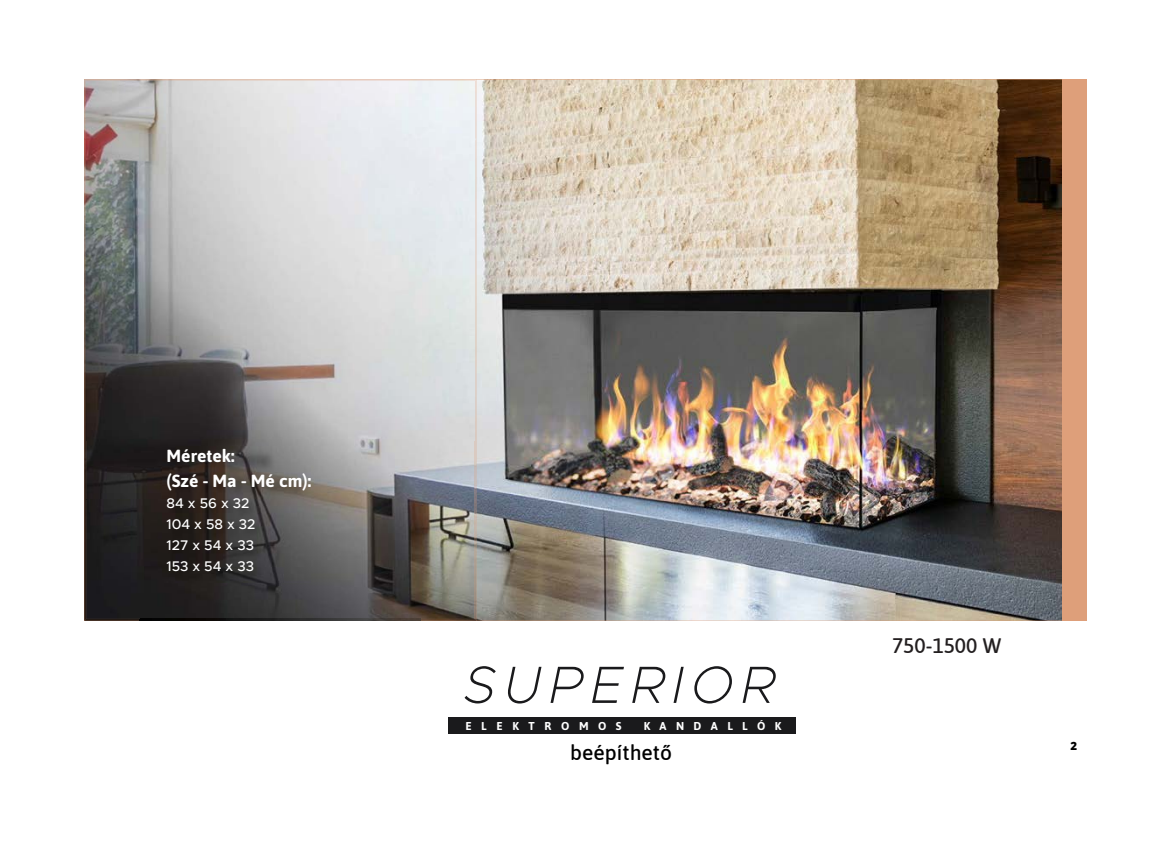
<style>
.page{position:relative;width:1171px;height:864px;background:#fff}
.page>*{position:absolute;margin:0;border:0;box-sizing:border-box;transform-origin:0 0}
.t1{font:italic 200 52.5px "Metropolis";letter-spacing:.15em;color:#1a1a1c}
.t2{font:500 21px "Asap";color:#000}
.t3{font:500 21px "Asap";color:#231f20}
.t4{font:700 17.5px/24.5px "Asap";color:#fff}
.t5{font:500 14px/21px "Metropolis";color:#fff}
.t6{font:700 11.38px "Asap";letter-spacing:.85em;color:#fff}
.t7{font:800 11.38px "Open Sans";color:#000}
</style>
<div class="page">
<img style="left:476px;top:79px;width:586px;height:541px">
<div style="left:1062px;top:79px;width:24px;height:541px;background:#de9f7a"></div>
<img style="left:141px;top:140px;width:278px;height:299px">
<img style="left:308px;top:439px;width:111px;height:179px">
<img style="left:141px;top:439px;width:167px;height:60px">
<div style="left:141px;top:499px;width:56px;height:119px;background:#201c1c"></div>
<img style="left:197px;top:582px;width:111px;height:36px">
<img style="left:84px;top:79px;width:392px;height:59px">
<img style="left:140px;top:618px;width:281px;height:2px">
<img style="left:85px;top:80px;width:390px;height:60px">
<img style="left:419px;top:139px;width:56px;height:480px">
<img style="left:85px;top:139px;width:56px;height:480px">
<img style="left:162px;top:446px;width:148px;height:136px">
<div style="left:448px;top:717px;width:347px;height:16px;background:#1a1a1c"></div>
<p class="t4" style="left:166px;top:443px;width:146px">Méretek:<br>(Szé - Ma - Mé cm):</p>
<p class="t5" style="left:166px;top:492px;width:91px">84 x 56 x 32<br>104 x 58 x 32<br>127 x 54 x 33<br>153 x 54 x 33</p>
<h1 class="t1" style="left:464px;top:652px;width:312px">SUPERIOR</h1>
<p class="t6" style="left:465px;top:718px;width:158px">ELEKTROM O S</p>
<p class="t6" style="left:644px;top:718px;width:139px">K A N D A L L Ó K</p>
<h2 class="t3" style="left:892px;top:630px;width:111px">750-1500 W</h2>
<h2 class="t2" style="left:570px;top:737px;width:103px">beépíthető</h2>
<p class="t7" style="left:1070px;top:736px;width:8px">2</p>
</div>
